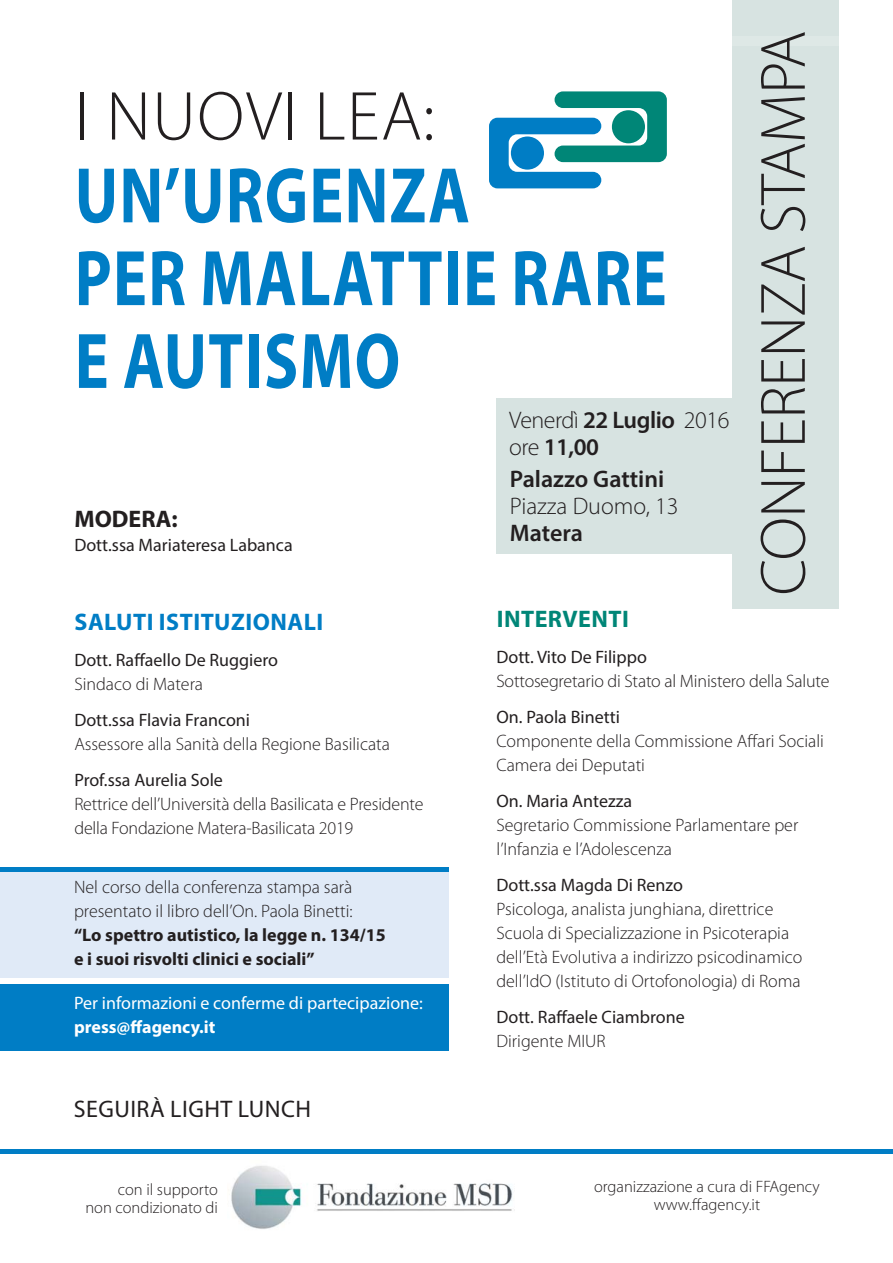
<style>
.page{position:relative;width:893px;height:1263px;background:#fff}
.page>*{position:absolute;margin:0;border:0;box-sizing:border-box;transform-origin:0 0}
.t1{font:700 79.5px/82.8px "Myriad Pro";letter-spacing:.02em;color:#007dc5;scale:.8 1}
.t2{font:300 69.75px "Myriad Pro";letter-spacing:.02em;color:#231f20}
.t3{font:300 64.5px "Myriad Pro";letter-spacing:-.01em;color:#231f20}
.t4{font:300 24px/27px "Myriad Pro";letter-spacing:-.02em;color:#231f20}
.t5{font:600 24px "Myriad Pro";color:#231f20}
.t6{font:700 24px "Myriad Pro";letter-spacing:.02em;color:#007dc5}
.t7{font:24px "Myriad Pro";letter-spacing:.02em;color:#231f20}
.t8{font:300 24px "Myriad Pro";color:#231f20}
.t9{font:700 24px "Myriad Pro";letter-spacing:.02em;color:#008677}
.t10{font:700 24px "Myriad Pro";color:#231f20}
.t11{font:300 18px/24px "Myriad Pro";color:#231f20}
.t12{font:18px "Myriad Pro";color:#231f20}
.t13{font:700 18px/24px "Myriad Pro";color:#231f20}
.t14{font:18px "Myriad Pro";color:#fff}
.t15{font:700 18px "Myriad Pro";color:#fff}
.t16{font:300 16.5px/18px "Myriad Pro";color:#231f20;text-align:right}
.s1{font-weight:600}
</style>
<div class="page">
<div style="left:732px;top:0;width:107px;height:608px;background:#d7e3e1"></div>
<div style="left:0;top:873px;width:449px;height:105px;background:#e0eaf7"></div>
<div style="left:732px;top:37px;width:107px;height:9px;background:#dee8e6"></div>
<div style="left:0;top:985px;width:449px;height:66px;background:#007dc5"></div>
<div style="left:0;top:867px;width:449px;height:5px;background:#007dc5"></div>
<hr style="left:0;top:1149px;width:893px;height:4px;background:#007dc5">
<svg style="left:489px;top:91px;width:178px;height:97px"></svg>
<div style="left:496px;top:398px;width:236px;height:155px;background:#d7e3e1"></div>
<img style="left:231px;top:1166px;width:282px;height:63px">
<h2 class="t2" style="left:75px;top:90px;width:361px">I NUOVI LEA:</h2>
<h1 class="t1" style="left:75px;top:162px;width:741px">UN’URGENZA<br>PER MALATTIE RARE<br>E AUTISMO</h1>
<h3 class="t10" style="left:74px;top:510px;width:105px">MODERA:</h3>
<p class="t12" style="left:74px;top:538px;width:220px">Dott.ssa Mariateresa Labanca</p>
<h3 class="t4" style="left:509px;top:409px;width:222px">Venerdì <span class="s1">22 Luglio</span> 2016 ore <span class="s1">11,00</span></h3>
<h3 class="t5" style="left:510px;top:470px;width:156px">Palazzo Gattini</h3>
<h3 class="t8" style="left:510px;top:497px;width:170px">Piazza Duomo, 13</h3>
<h3 class="t5" style="left:510px;top:524px;width:75px">Matera</h3>
<h3 class="t3" style="left:759px;top:595px;width:566px;rotate:-90deg">CONFERENZA STAMPA</h3>
<h3 class="t6" style="left:75px;top:613px;width:250px">SALUTI ISTITUZIONALI</h3>
<p class="t12" style="left:74px;top:653px;width:205px">Dott. Raffaello De Ruggiero</p>
<p class="t11" style="left:74px;top:674px;width:130px">Sindaco di Matera</p>
<p class="t12" style="left:74px;top:713px;width:177px">Dott.ssa Flavia Franconi</p>
<p class="t11" style="left:74px;top:734px;width:317px">Assessore alla Sanità della Regione Basilicata</p>
<p class="t12" style="left:74px;top:773px;width:150px">Prof.ssa Aurelia Sole</p>
<p class="t11" style="left:74px;top:794px;width:351px">Rettrice dell’Università della Basilicata e Presidente della Fondazione Matera-Basilicata 2019</p>
<p class="t11" style="left:74px;top:877px;width:280px">Nel corso della conferenza stampa sarà presentato il libro dell’On. Paola Binetti:</p>
<p class="t13" style="left:74px;top:925px;width:313px">“Lo spettro autistico, la legge n. 134/15 e i suoi risvolti clinici e sociali”</p>
<p class="t14" style="left:74px;top:996px;width:350px">Per informazioni e conferme di partecipazione:</p>
<p class="t15" style="left:74px;top:1020px;width:143px">press@ffagency.it</p>
<h3 class="t7" style="left:74px;top:1100px;width:239px">SEGUIRÀ LIGHT LUNCH</h3>
<h3 class="t9" style="left:497px;top:610px;width:134px">INTERVENTI</h3>
<p class="t12" style="left:496px;top:650px;width:152px">Dott. Vito De Filippo</p>
<p class="t11" style="left:496px;top:671px;width:334px">Sottosegretario di Stato al Ministero della Salute</p>
<p class="t12" style="left:496px;top:710px;width:125px">On. Paola Binetti</p>
<p class="t11" style="left:496px;top:731px;width:329px">Componente della Commissione Affari Sociali<br>Camera dei Deputati</p>
<p class="t12" style="left:496px;top:794px;width:137px">On. Maria Antezza</p>
<p class="t11" style="left:496px;top:815px;width:303px">Segretario Commissione Parlamentare per l’Infanzia e l’Adolescenza</p>
<p class="t12" style="left:496px;top:878px;width:188px">Dott.ssa Magda Di Renzo</p>
<p class="t11" style="left:496px;top:899px;width:307px">Psicologa, analista junghiana, direttrice Scuola di Specializzazione in Psicoterapia dell’Età Evo lutiva a indirizzo psicodinamico dell’IdO (Istituto di Ortofonologia) di Roma</p>
<p class="t12" style="left:496px;top:1010px;width:190px">Dott. Raffaele Ciambrone</p>
<p class="t11" style="left:496px;top:1031px;width:111px">Dirigente MIUR</p>
<p class="t16" style="left:85px;top:1182px;width:134px">con il supporto<br>non condizionato di</p>
<p class="t16" style="left:594px;top:1179px;width:227px;text-align:center">organizzazione a cura di FFAgency www.ffagency.it</p>
</div>
